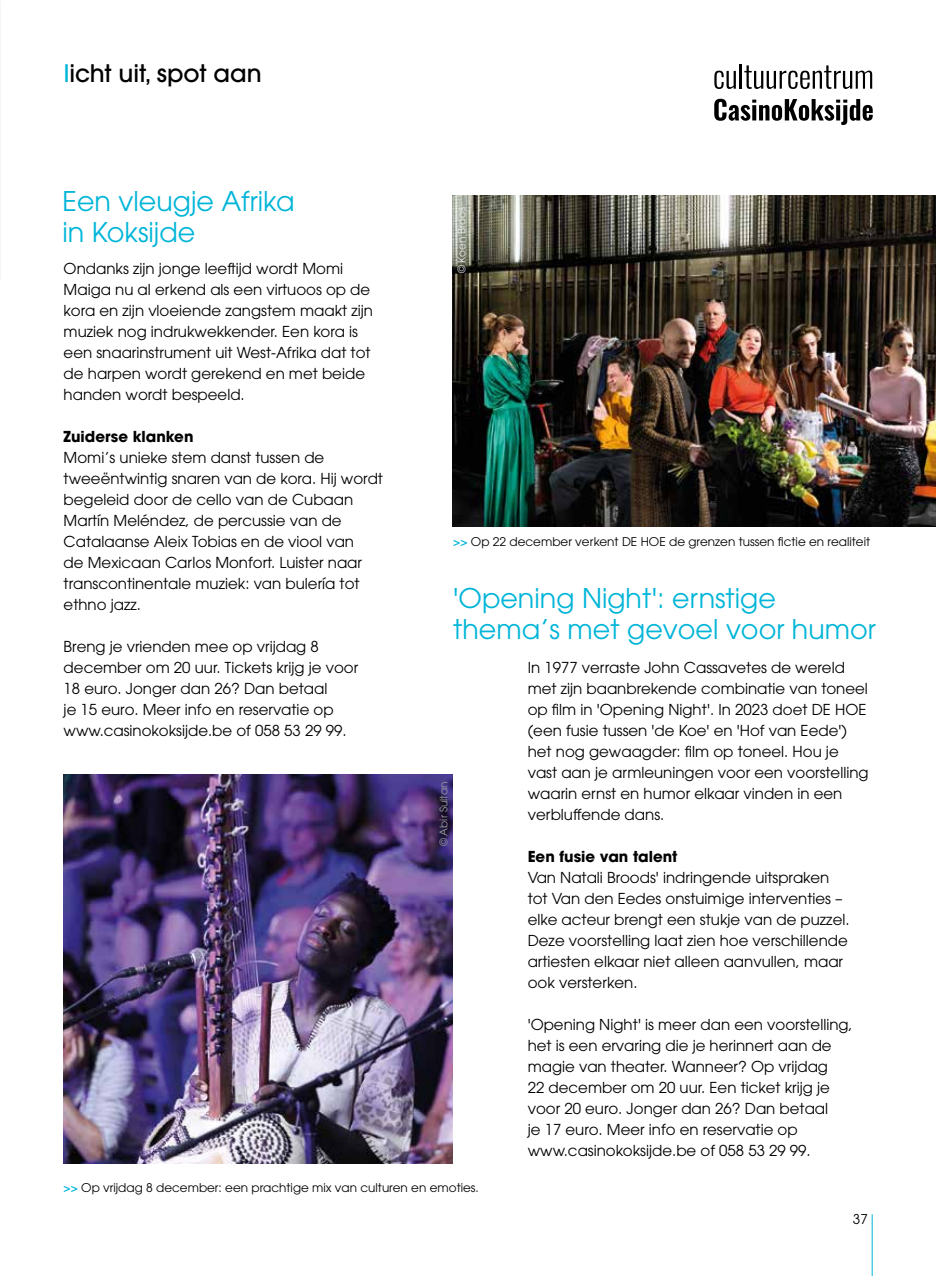
<style>
.page{position:relative;width:936px;height:1276px;background:#fff}
.page>*{position:absolute;margin:0;border:0;box-sizing:border-box;transform-origin:0 0}
.t1{font:27px/31.5px "ITC Avant Garde Pro";color:#00b5d8}
.t2{font:500 24px "ITC Avant Garde Pro";color:#000}
.t3{font:15px/21px "ITC Avant Garde Pro";color:#000}
.t4{font:700 15px "ITC Avant Garde Pro";color:#000}
.t5{font:13.5px "ITC Avant Garde Pro";color:#000}
.t6{font:12px "ITC Avant Garde Pro";color:#000}
.t7{font:10.5px "ITC Avant Garde Pro";color:#9d9d9c}
.t8{font:10.5px "ITC Avant Garde Pro";color:#ededed}
.s1{color:#00b5d8}
.s2{font-weight:500;color:#00b5d8}
</style>
<div class="page">
<svg style="left:714px;top:71px;width:21px;height:18px"></svg>
<hr style="left:739px;top:64px;width:2px;height:25px;background:#000">
<svg style="left:744px;top:65px;width:128px;height:24px"></svg>
<svg style="left:714px;top:99px;width:158px;height:26px"></svg>
<img style="left:64px;top:774px;width:388px;height:389px">
<img style="left:452px;top:196px;width:483px;height:331px">
<hr style="left:871px;top:1214px;width:1px;height:62px;background:#00b5d8">
<h2 class="t2" style="left:64px;top:57px;width:199px"><span class="s1">l</span>icht uit, spot aan</h2>
<h1 class="t1" style="left:63px;top:185px;width:234px">Een vleugje Afrika in Koksijde</h1>
<p class="t3" style="left:64px;top:258px;width:311px">Ondanks zijn jonge leeftijd wordt Momi Maiga nu al erkend als een virtuoos op de kora en zijn vloeiende zangstem maakt zijn muziek nog indrukwekkender. Een kora is een snaarinstrument uit West-Afrika dat tot de harpen wordt gerekend en met beide handen wordt bespeeld.</p>
<p class="t4" style="left:64px;top:426px;width:131px">Zuiderse klanken</p>
<p class="t3" style="left:64px;top:447px;width:321px">Momi’s unieke stem danst tussen de tweeëntwintig snaren van de kora. Hij wordt begeleid door de cello van de Cubaan Martín Meléndez, de percussie van de Catalaanse Aleix Tobias en de viool van<br>de Mexicaan Carlos Monfort. Luister naar transcontinentale muziek: van bulería tot ethno jazz.</p>
<p class="t3" style="left:64px;top:636px;width:296px">Breng je vrienden mee op vrijdag 8 december om 20 uur. Tickets krijg je voor 18 euro. Jonger dan 26? Dan betaal<br>je 15 euro. Meer info en reservatie op www.casinokoksijde.be of 058 53 29 99.</p>
<p class="t8" style="left:455px;top:273px;width:68px;rotate:-90deg">© Koen Broos</p>
<p class="t6" style="left:453px;top:534px;width:418px"><span class="s2">&gt;&gt;</span> Op 22 december verkent DE HOE de grenzen tussen fictie en realiteit</p>
<h1 class="t1" style="left:453px;top:582px;width:424px">'Opening Night': ernstige thema’s met gevoel voor humor</h1>
<p class="t7" style="left:437px;top:846px;width:66px;rotate:-90deg">© Abir Sultan</p>
<p class="t3" style="left:527px;top:657px;width:342px">In 1977 verraste John Cassavetes de wereld met zijn baanbrekende combinatie van toneel op film in 'Opening Night'. In 2023 doet DE HOE (een fusie tussen 'de Koe' en 'Hof van Eede') het nog gewaagder: film op toneel. Hou je vast aan je armleuningen voor een voorstelling waarin ernst en humor elkaar vinden in een verbluffende dans.</p>
<p class="t4" style="left:527px;top:846px;width:151px">Een fusie van talent</p>
<p class="t3" style="left:527px;top:867px;width:323px">Van Natali Broods' indringende uitspraken tot Van den Eedes onstuimige interventies – elke acteur brengt een stukje van de puzzel.<br>Deze voorstelling laat zien hoe verschillende artiesten elkaar niet alleen aanvullen, maar ook versterken.</p>
<p class="t3" style="left:527px;top:1014px;width:326px">'Opening Night' is meer dan een voorstelling, het is een ervaring die je herinnert aan de magie van theater. Wanneer? Op vrijdag<br>22 december om 20 uur. Een ticket krijg je voor 20 euro. Jonger dan 26? Dan betaal<br>je 17 euro. Meer info en reservatie op www.casinokoksijde.be of 058 53 29 99.</p>
<p class="t6" style="left:63px;top:1180px;width:417px"><span class="s2">&gt;&gt;</span> Op vrijdag 8 december: een prachtige mix van culturen en emoties.</p>
<p class="t5" style="left:852px;top:1211px;width:16px">37</p>
</div>
